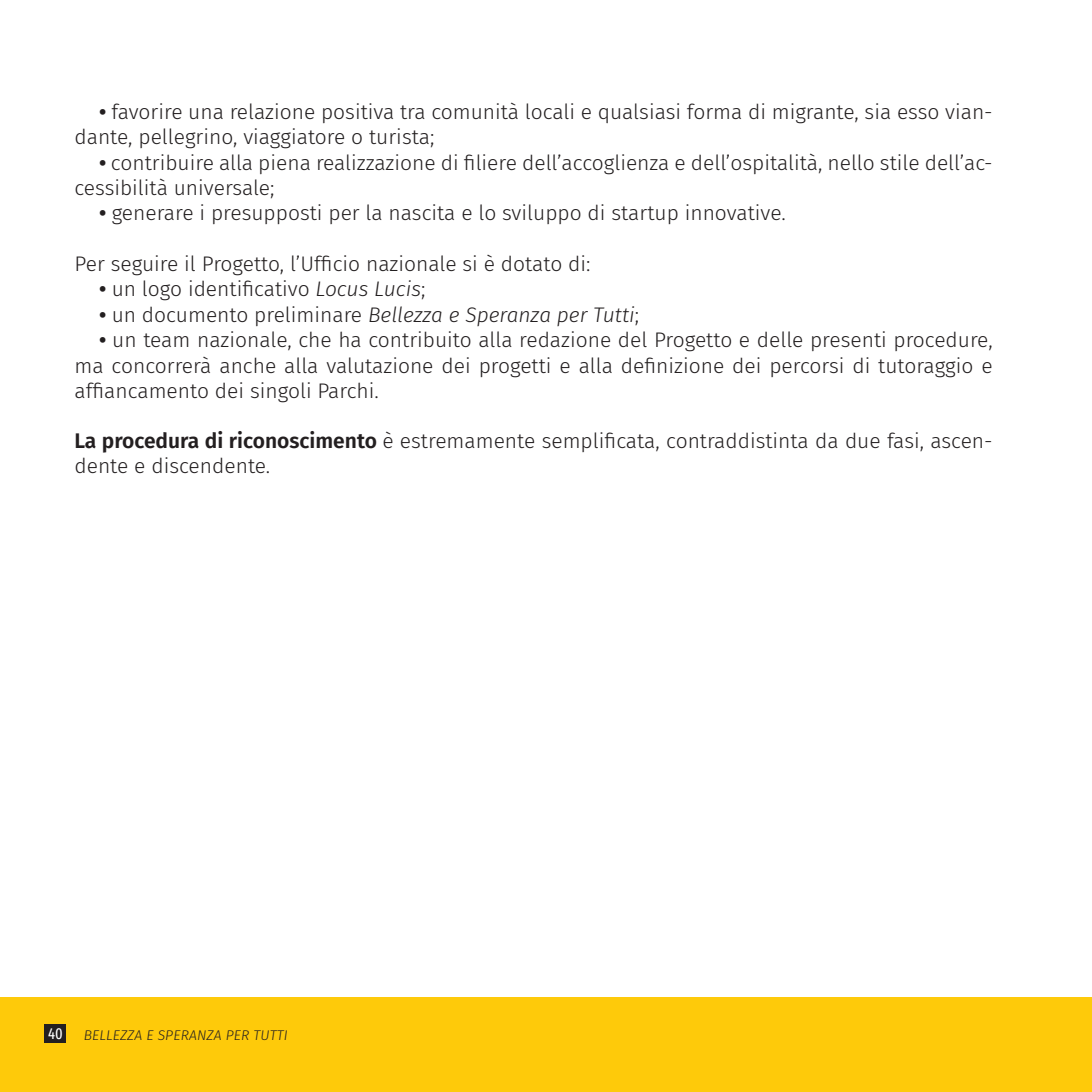
<style>
.page{position:relative;width:1092px;height:1092px;background:#fff}
.page>*{position:absolute;margin:0;border:0;box-sizing:border-box;transform-origin:0 0}
.t1{font:300 21px/25.2px "Fira Sans";color:#231f20}
.t2{font:italic 300 21px "Fira Sans";color:#231f20}
.t3{font:extra-condensed 15.75px "Fira Sans";color:#fff}
.t4{font:italic 300 14px "Fira Sans";letter-spacing:.01em;color:#231f20}
.s1{font-weight:600;font-size:21.18px}
.s2{font-style:italic}
.s3{font-weight:600;font-style:normal;font-size:21.18px}
.s4{font-style:normal}
.s5{font-weight:600}
</style>
<div class="page">
<div style="left:0;top:997px;width:1091px;height:94px;background:#feca0a"></div>
<div style="left:45px;top:1024px;width:21px;height:19px;background:#231f20"></div>
<p class="t1" style="left:74px;top:99px;width:919px;text-indent:25px"><span class="s1">•</span> favorire una relazione positiva tra comunità locali e qualsiasi forma di migrante, sia esso vian&shy;dante, pellegrino, viaggiatore o turista;</p>
<p class="t1" style="left:74px;top:150px;width:919px;text-indent:25px"><span class="s1">•</span> contribuire alla piena realizzazione di filiere dell’accoglienza e dell’ospitalità, nello stile dell’ac&shy;cessibilità universale;</p>
<p class="t1" style="left:99px;top:200px;width:688px"><span class="s1">•</span> generare i presupposti per la nascita e lo sviluppo di startup innovative.</p>
<p class="t1" style="left:74px;top:251px;width:517px">Per seguire il Progetto, l’Ufficio nazionale si è dotato di:</p>
<p class="t1" style="left:99px;top:276px;width:327px"><span class="s1">•</span> un logo identificativo <span class="s2">Locus Lucis</span>;</p>
<p class="t2" style="left:99px;top:300px;width:541px"><span class="s3">•</span> <span class="s4">un documento preliminare</span> Bellezza e Speranza per Tutti<span class="s4">;</span></p>
<p class="t1" style="left:74px;top:327px;width:919px;text-align:justify;text-indent:25px"><span class="s1">•</span> un team nazionale, che ha contribuito alla redazione del Progetto e delle presenti procedure, ma concorrerà anche alla valutazione dei progetti e alla definizione dei percorsi di tutoraggio e affiancamento dei singoli Parchi.</p>
<p class="t1" style="left:74px;top:428px;width:919px"><span class="s5">La procedura di riconoscimento</span> è estremamente semplificata, contraddistinta da due fasi, ascen&shy;dente e discendente.</p>
<p class="t3" style="left:48px;top:1021px;width:16px">40</p>
<p class="t4" style="left:84px;top:1024px;width:205px">BELLEZZA E SPERANZA PER TUTTI</p>
</div>
